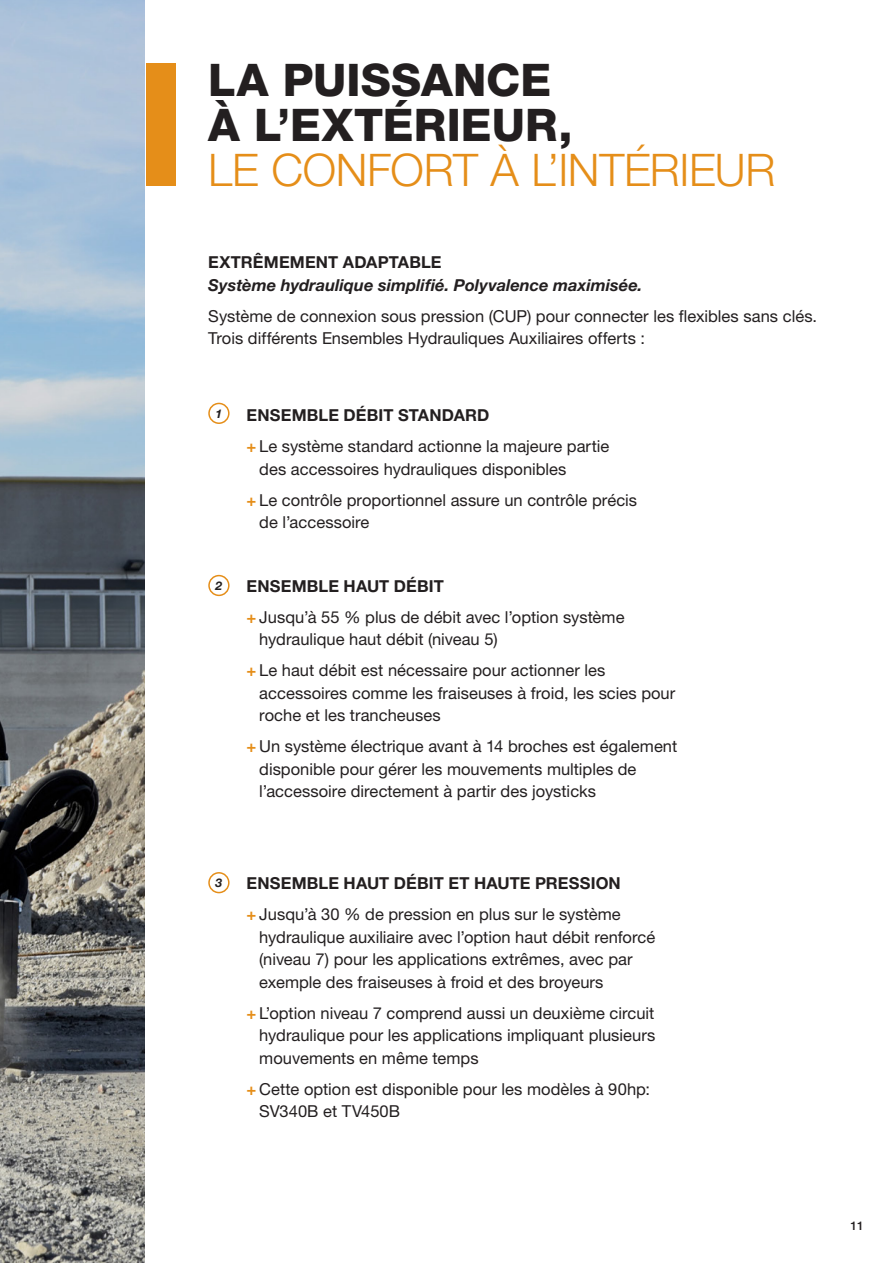
<style>
.page{position:relative;width:893px;height:1263px;background:#fff}
.page>*{position:absolute;margin:0;border:0;box-sizing:border-box;transform-origin:0 0}
.TITOLO_1{font:800 45px/45px "Helvetica Neue LT Pro";letter-spacing:.005em;color:#231f20}
.TITOLO_2{font:300 45px "Helvetica Neue LT Pro";letter-spacing:-.005em;color:#e58e19}
.TXT__11-15{font:16.5px/22.5px "Helvetica Neue LT Pro";color:#231f20}
.TITOLETTI{font:700 16.5px "Helvetica Neue LT Pro";letter-spacing:.01em;color:#231f20}
.TITOLETTI-2{font:italic 700 16.5px/22.5px "Helvetica Neue LT Pro";letter-spacing:.005em;color:#231f20}
.TXT__11-15-2{font:italic 700 12px "Helvetica Neue LT Pro";color:#231f20}
.t1{font:500 12px "Helvetica Neue LT Pro";color:#231f20}
.s1{font-style:normal}
.s2{font-weight:700;color:#e58e19}
</style>
<div class="page">
<img style="left:0;top:0;width:145px;height:1263px">
<div style="left:146px;top:64px;width:29px;height:122px;background:#e58e19"></div>
<div style="left:208px;top:575px;width:22px;height:21px;border:2px solid #e58e19;border-radius:50%"></div>
<div style="left:208px;top:872px;width:22px;height:21px;border:2px solid #e58e19;border-radius:50%"></div>
<div style="left:208px;top:403px;width:22px;height:21px;border:2px solid #e58e19;border-radius:50%"></div>
<p class="TITOLO_1" style="left:208px;top:57px;width:366px">LA PUISSANCE<br>À L’EXTÉRIEUR,</p>
<p class="TITOLO_2" style="left:208px;top:142px;width:569px">LE CONFORT À L’INTÉRIEUR</p>
<p class="TITOLETTI-2" style="left:208px;top:251px;width:436px"><span class="s1">EXTRÊMEMENT ADAPTABLE<br></span>Système hydraulique simplifié. Polyvalence maximisée.</p>
<p class="TXT__11-15" style="left:208px;top:304px;width:610px">Système de connexion sous pression (CUP) pour connecter les flexibles sans clés.<br>Trois différents Ensembles Hydrauliques Auxiliaires offerts :</p>
<p class="TXT__11-15-2" style="left:216px;top:406px;width:8px">1</p>
<p class="TXT__11-15-2" style="left:216px;top:578px;width:8px">2</p>
<p class="TITOLETTI" style="left:247px;top:405px;width:244px">ENSEMBLE DÉBIT STANDARD</p>
<p class="TXT__11-15" style="left:259px;top:435px;width:351px;text-indent:-13px"><span class="s2">+</span> Le système standard actionne la majeure partie des accessoires hydrauliques disponibles</p>
<p class="TXT__11-15" style="left:259px;top:488px;width:379px;text-indent:-13px"><span class="s2">+</span> Le contrôle proportionnel assure un contrôle précis de l’accessoire</p>
<p class="TITOLETTI" style="left:247px;top:576px;width:199px">ENSEMBLE HAUT DÉBIT</p>
<p class="TXT__11-15" style="left:259px;top:606px;width:367px;text-indent:-13px"><span class="s2">+</span> Jusqu’à 55 % plus de débit avec l’option système hydraulique haut débit (niveau 5)</p>
<p class="TXT__11-15" style="left:259px;top:659px;width:417px;text-indent:-13px"><span class="s2">+</span> Le haut débit est nécessaire pour actionner les accessoires comme les fraiseuses à froid, les scies pour roche et les trancheuses</p>
<p class="TXT__11-15" style="left:259px;top:735px;width:419px;text-indent:-13px"><span class="s2">+</span> Un système électrique avant à 14 broches est également disponible pour gérer les mouvements multiples de l’accessoire directement à partir des joysticks</p>
<p class="TXT__11-15-2" style="left:216px;top:875px;width:8px">3</p>
<p class="TITOLETTI" style="left:247px;top:873px;width:376px">ENSEMBLE HAUT DÉBIT ET HAUTE PRESSION</p>
<p class="TXT__11-15" style="left:259px;top:903px;width:398px;text-indent:-13px"><span class="s2">+</span> Jusqu’à 30 % de pression en plus sur le système hydraulique auxiliaire avec l’option haut débit renforcé (niveau 7) pour les applications extrêmes, avec par exemple des fraiseuses à froid et des broyeurs</p>
<p class="TXT__11-15" style="left:259px;top:1001px;width:398px;text-align:justify;text-indent:-13px"><span class="s2">+</span> L’option niveau 7 comprend aussi un deuxième circuit hydraulique pour les applications impliquant plusieurs mouvements en même temps</p>
<p class="TXT__11-15" style="left:259px;top:1077px;width:392px;text-indent:-13px"><span class="s2">+</span> Cette option est disponible pour les modèles à 90hp:<br>SV340B et TV450B</p>
<p class="t1" style="left:850px;top:1218px;width:15px">11</p>
</div>
